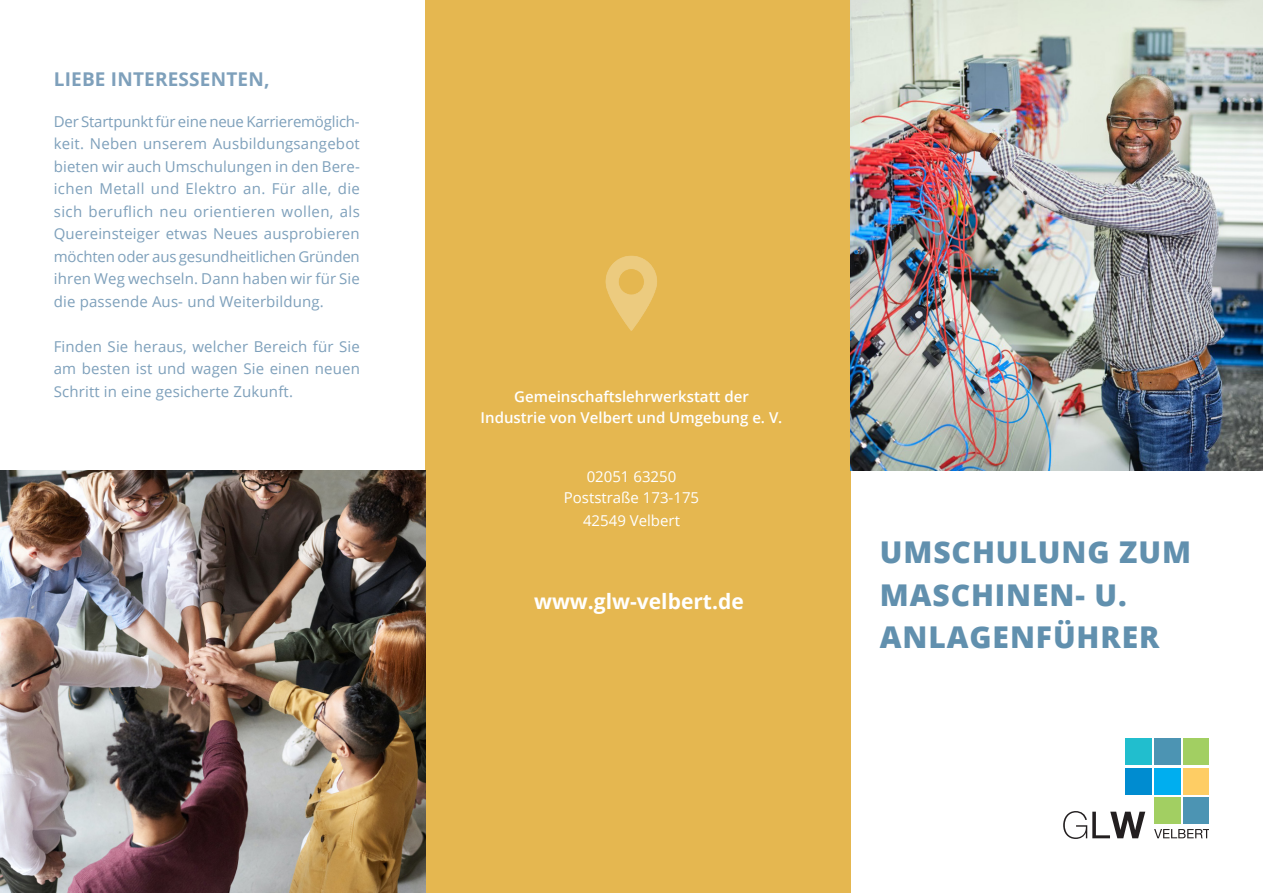
<style>
.page{position:relative;width:1263px;height:893px;background:#fff}
.page>*{position:absolute;margin:0;border:0;box-sizing:border-box;transform-origin:0 0}
.t1{font:800 30px/42.5px "Open Sans";letter-spacing:.03em;color:#6190ae}
.t2{font:700 21px "Open Sans";color:#fff}
.t3{font:700 19.05px "Open Sans";letter-spacing:.01em;color:#7ea0bb}
.t4{font:15px/22.5px "Open Sans";letter-spacing:.01em;color:#7ea0bb;text-align:justify}
.t5{font:600 15px/20.4px "Open Sans";color:#fff;text-align:center}
.t6{font:15px/22.2px "Open Sans";color:#fff;text-align:center}
</style>
<div class="page">
<div style="left:425px;top:0;width:425px;height:892px;background:#e5b750"></div>
<img style="left:605px;top:255px;width:52px;height:76px">
<img style="left:0;top:471px;width:425px;height:421px">
<img style="left:850px;top:0;width:413px;height:471px">
<div style="left:1154px;top:797px;width:27px;height:26px;background:#a2cf62"></div>
<div style="left:1184px;top:797px;width:25px;height:26px;background:#4c94b3"></div>
<div style="left:1125px;top:767px;width:27px;height:27px;background:#008cd0"></div>
<div style="left:1154px;top:767px;width:27px;height:27px;background:#00aeef"></div>
<div style="left:1184px;top:767px;width:25px;height:27px;background:#fecd64"></div>
<div style="left:1125px;top:738px;width:27px;height:27px;background:#21bece"></div>
<div style="left:1154px;top:738px;width:27px;height:27px;background:#4c94b3"></div>
<div style="left:1184px;top:738px;width:25px;height:27px;background:#a2cf62"></div>
<svg style="left:1063px;top:811px;width:82px;height:27px"></svg>
<svg style="left:1154px;top:829px;width:55px;height:9px"></svg>
<p class="t3" style="left:54px;top:66px;width:217px">LIEBE INTERESSENTEN,</p>
<p class="t4" style="left:54px;top:109px;width:308px">Der Startpunkt für eine neue Karrieremöglich&shy;keit. Neben unserem Ausbildungsangebot bieten wir auch Umschulungen in den Bere&shy;ichen Metall und Elektro an. Für alle, die sich beruflich neu orientieren wollen, als Quereinsteiger etwas Neues ausprobieren möchten oder aus gesundheitlichen Gründen ihren Weg wechseln. Dann haben wir für Sie die passende Aus- und Weiterbildung.</p>
<p class="t4" style="left:54px;top:334px;width:308px">Finden Sie heraus, welcher Bereich für Sie am besten ist und wagen Sie einen neuen Schritt in eine gesicherte Zukunft.</p>
<p class="t5" style="left:481px;top:386px;width:303px">Gemeinschaftslehrwerkstatt der<br>Industrie von Velbert und Umgebung e. V.</p>
<p class="t6" style="left:587px;top:465px;width:91px">02051 63250</p>
<p class="t6" style="left:564px;top:486px;width:137px">Poststraße 173-175<br>42549 Velbert</p>
<h2 class="t2" style="left:534px;top:586px;width:211px">www.glw-velbert.de</h2>
<h1 class="t1" style="left:880px;top:529px;width:313px">UMSCHULUNG ZUM<br>MASCHINEN- U.<br>ANLAGENFÜHRER</h1>
</div>
